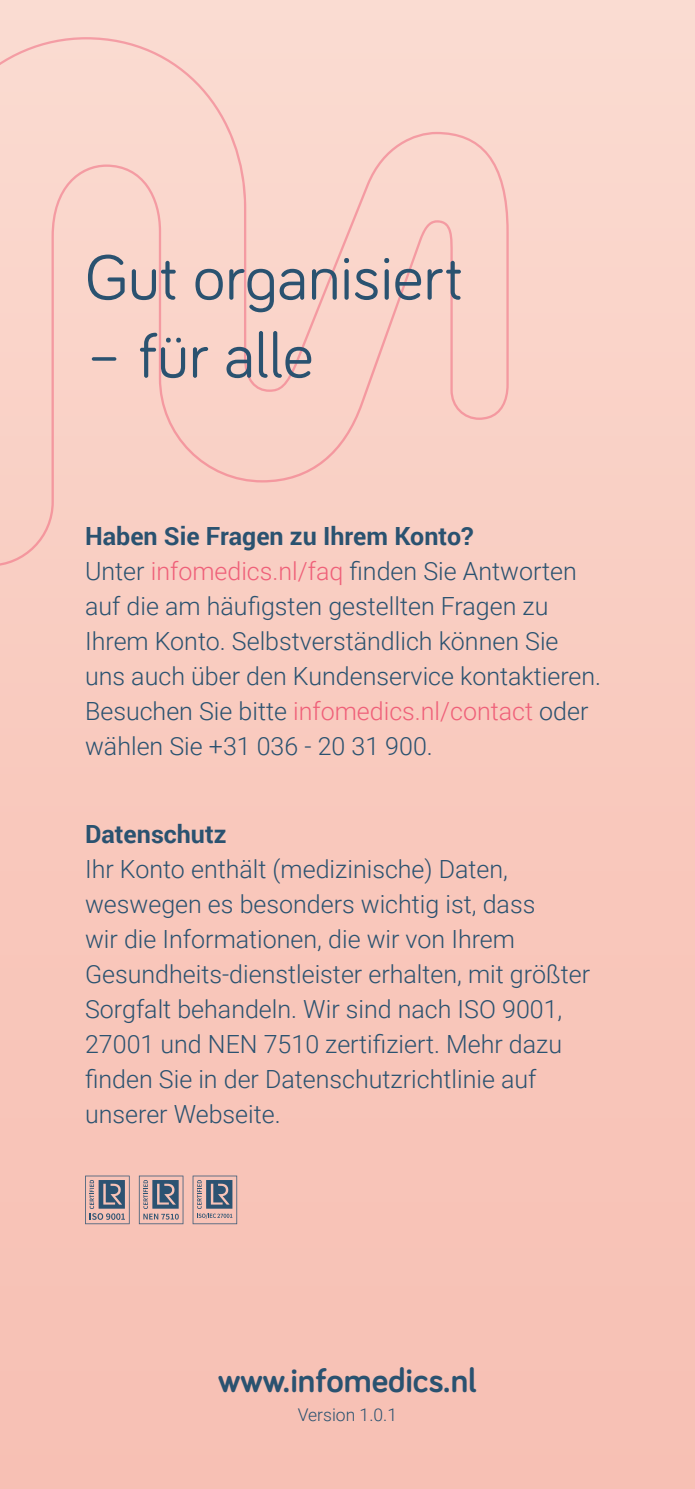
<style>
.page{position:relative;width:695px;height:1489px;background:#fff}
.page>*{position:absolute;margin:0;border:0;box-sizing:border-box;transform-origin:0 0}
.t1{font:65px "Bariol";color:#2a5270}
.t2{font:700 35px "Bariol";color:#2a5270}
.t3{font:300 25px/35px "Roboto";color:#2a5270}
.t4{font:700 25px "Roboto";color:#2a5270}
.t5{font:300 17.5px "Roboto";color:#2a5270}
.s1{font-weight:700}
.s2{color:#ef6079}
</style>
<div class="page">
<div style="left:0;top:0;width:694px;height:1488px;background:linear-gradient(to bottom,#fadad0,#f7beb1)"></div>
<div style="left:0;top:37px;width:508px;height:529px;background:#fad5ca"></div>
<svg style="left:85px;top:1175px;width:45px;height:49px;background:#a5959b"></svg>
<svg style="left:139px;top:1175px;width:44px;height:49px;background:#a7979b"></svg>
<svg style="left:193px;top:1175px;width:44px;height:49px;background:#a9989c"></svg>
<h1 class="t1" style="left:85px;top:253px;width:379px">Gut organisiert</h1>
<h1 class="t1" style="left:85px;top:331px;width:230px">– für alle</h1>
<p class="t3" style="left:85px;top:520px;width:517px"><span class="s1">Haben Sie Fragen zu Ihrem Konto?<br></span>Unter <span class="s2">infomedics.nl/faq</span> finden Sie Antworten auf die am häufigsten gestellten Fragen zu Ihrem Konto. Selbstverständlich können Sie uns auch über den Kundenservice kontaktieren.<br>Besuchen Sie bitte <span class="s2">infomedics.nl/contact</span> oder wählen Sie +31 036 - 20 31 900.</p>
<p class="t4" style="left:85px;top:823px;width:143px">Datenschutz</p>
<p class="t3" style="left:85px;top:850px;width:506px">Ihr Konto enthält (medizinische) Daten, weswegen es besonders wichtig ist, dass<br>wir die Informationen, die wir von Ihrem Gesundheits-dienstleister erhalten, mit größter Sorgfalt behandeln. Wir sind nach ISO 9001, 27001 und NEN 7510 zertifiziert. Mehr dazu finden Sie in der Datenschutzrichtlinie auf unserer Webseite.</p>
<h2 class="t2" style="left:218px;top:1366px;width:260px">www.infomedics.nl</h2>
<p class="t5" style="left:298px;top:1402px;width:101px">Version 1.0.1</p>
</div>
